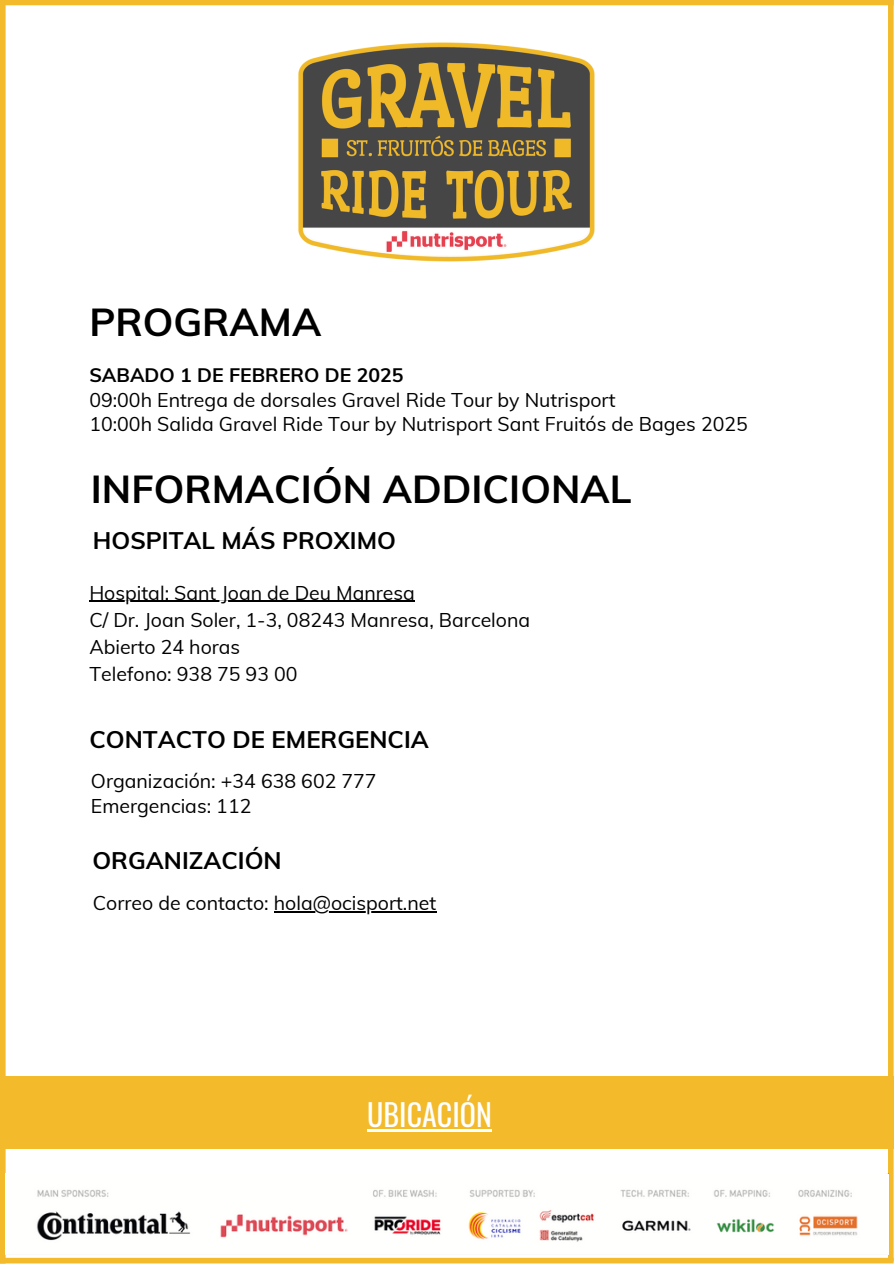
<style>
.page{position:relative;width:894px;height:1264px;background:#fff}
.page>*{position:absolute;margin:0;border:0;box-sizing:border-box;transform-origin:0 0}
.t1{font:700 39px "Muli";color:#000}
.t2{font:30px "Oswald";color:#fff}
.t3{font:700 24px "Muli";color:#000}
.t4{font:19.5px "Muli";color:#000}
.t5{font:700 19.5px "Muli";color:#000}
</style>
<div class="page">
<div style="left:0;top:0;width:893px;height:5px;background:#f3bb2b"></div>
<div style="left:0;top:2px;width:6px;height:1261px;background:#f3bb2b"></div>
<div style="left:887px;top:0;width:6px;height:1261px;background:#f3bb2b"></div>
<div style="left:0;top:1257px;width:893px;height:6px;background:#f3bb2b"></div>
<img style="left:298px;top:42px;width:297px;height:220px">
<img style="left:37px;top:1173px;width:851px;height:81px">
<hr style="left:274px;top:911px;width:162px;height:1px;background:#000">
<hr style="left:89px;top:601px;width:326px;height:1px;background:#000">
<div style="left:0;top:1075px;width:893px;height:73px;background:#f3bb2b"></div>
<svg style="left:367px;top:1129px;width:16px;height:2px"></svg>
<hr style="left:383px;top:1129px;width:109px;height:2px;background:#fff">
<p class="t1" style="left:89px;top:296px;width:233px">PROGRAMA</p>
<p class="t5" style="left:89px;top:362px;width:316px">SABADO 1 DE FEBRERO DE 2025</p>
<h3 class="t4" style="left:89px;top:387px;width:527px">09:00h Entrega de dorsales Gravel Ride Tour by Nutrisport</h3>
<p class="t4" style="left:89px;top:412px;width:659px">10:00h Salida Gravel Ride Tour by Nutrisport Sant Fruitós de Bages 2025</p>
<p class="t1" style="left:91px;top:464px;width:542px">INFORMACIÓN ADDICIONAL</p>
<p class="t3" style="left:93px;top:525px;width:304px">HOSPITAL MÁS PROXIMO</p>
<p class="t4" style="left:89px;top:580px;width:327px">Hospital: Sant Joan de Deu Manresa</p>
<h1 class="t4" style="left:89px;top:607px;width:442px">C/ Dr. Joan Soler, 1-3, 08243 Manresa, Barcelona</h1>
<h3 class="t4" style="left:89px;top:634px;width:152px">Abierto 24 horas</h3>
<p class="t4" style="left:89px;top:661px;width:210px">Telefono: 938 75 93 00</p>
<p class="t3" style="left:89px;top:724px;width:341px">CONTACTO DE EMERGENCIA</p>
<p class="t4" style="left:91px;top:768px;width:287px">Organización: +34 638 602 777</p>
<p class="t4" style="left:91px;top:793px;width:162px">Emergencias: 112</p>
<h1 class="t3" style="left:92px;top:845px;width:191px">ORGANIZACIÓN</h1>
<p class="t4" style="left:93px;top:890px;width:345px">Correo de contacto: hola@ocisport.net</p>
<p class="t2" style="left:367px;top:1091px;width:126px">UBICACIÓN</p>
</div>
